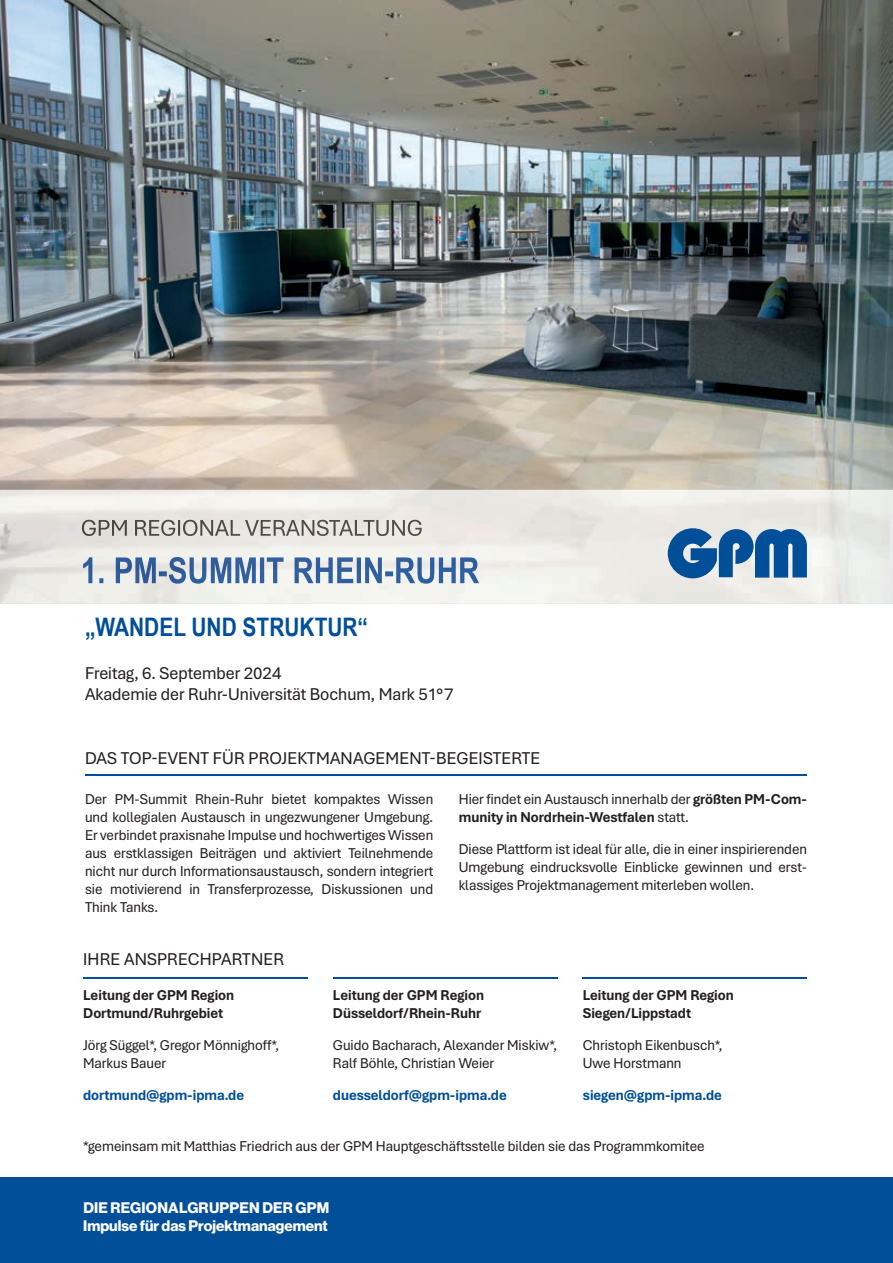
<style>
.page{position:relative;width:893px;height:1263px;background:#fff}
.page>*{position:absolute;margin:0;border:0;box-sizing:border-box;transform-origin:0 0}
.t1{font:700 25.5px "Arial Narrow";color:#014e99}
.t2{font:18px/21.6px "Aptos Display";color:#231f20}
.t3{font:15px/18px "Aptos Display";color:#231f20}
.t4{font:700 15px/18px "Aptos Display";color:#231f20}
.t5{font:700 15px "Aptos Display";color:#014e99}
.t6{font:15px/18px "N Haas Grotesk DS Pro 75 Bd";color:#fff}
.s1{font-weight:400}
</style>
<div class="page">
<div style="left:0;top:1178px;width:893px;height:85px;background:#014e99"></div>
<hr style="left:83px;top:977px;width:224px;height:1px;background:#014e99">
<hr style="left:333px;top:977px;width:224px;height:1px;background:#014e99">
<hr style="left:583px;top:977px;width:224px;height:1px;background:#014e99">
<hr style="left:85px;top:775px;width:722px;height:1px;background:#014e99">
<img style="left:0;top:0;width:893px;height:604px">
<img style="left:82px;top:520px;width:340px;height:16px">
<img style="left:83px;top:557px;width:396px;height:27px">
<svg style="left:668px;top:528px;width:139px;height:50px;background:#467cb0"></svg>
<h1 class="t1" style="left:85px;top:607px;width:285px">„WANDEL UND STRUKTUR“</h1>
<p class="t2" style="left:85px;top:661px;width:370px">Freitag, 6. September 2024<br>Akademie der Ruhr-Universität Bochum, Mark 51°7</p>
<p class="t2" style="left:85px;top:747px;width:457px">DAS TOP-EVENT FÜR PROJEKTMANAGEMENT-BEGEISTERTE</p>
<p class="t3" style="left:85px;top:789px;width:350px;text-align:justify">Der PM-Summit Rhein-Ruhr bietet kompaktes Wissen und kollegialen Austausch in ungezwungener Umgebung.<br>Er verbindet praxisnahe Impulse und hochwertiges Wissen aus erstklassigen Beiträgen und aktiviert Teilnehmende nicht nur durch Informationsaustausch, sondern integriert sie motivierend in Transferprozesse, Diskussionen und Think Tanks.</p>
<p class="t4" style="left:459px;top:789px;width:350px"><span class="s1">Hier findet ein Austausch innerhalb der</span> größten PM-Com&shy;munity in Nordrhein-Westfalen <span class="s1">statt.</span></p>
<p class="t3" style="left:459px;top:839px;width:350px;text-align:justify">Diese Plattform ist ideal für alle, die in einer inspirierenden Umgebung eindrucksvolle Einblicke gewinnen und erst&shy;klassiges Projektmanagement miterleben wollen.</p>
<p class="t2" style="left:83px;top:947px;width:202px">IHRE ANSPRECHPARTNER</p>
<p class="t4" style="left:83px;top:985px;width:153px">Leitung der GPM Region<br>Dortmund/Ruhrgebiet</p>
<p class="t3" style="left:83px;top:1035px;width:197px">Jörg Süggel*, Gregor Mönnighoff*,<br>Markus Bauer</p>
<p class="t5" style="left:83px;top:1085px;width:162px">dortmund@gpm-ipma.de</p>
<p class="t4" style="left:583px;top:985px;width:153px">Leitung der GPM Region<br>Siegen/Lippstadt</p>
<p class="t3" style="left:583px;top:1035px;width:141px">Christoph Eikenbusch*,<br>Uwe Horstmann</p>
<p class="t5" style="left:583px;top:1085px;width:141px">siegen@gpm-ipma.de</p>
<p class="t3" style="left:83px;top:1136px;width:623px">*gemeinsam mit Matthias Friedrich aus der GPM Hauptgeschäftsstelle bilden sie das Programmkomitee</p>
<p class="t4" style="left:333px;top:985px;width:153px">Leitung der GPM Region<br>Düsseldorf/Rhein-Ruhr</p>
<p class="t3" style="left:333px;top:1035px;width:226px">Guido Bacharach, Alexander Miskiw*,<br>Ralf Böhle, Christian Weier</p>
<p class="t5" style="left:333px;top:1085px;width:175px">duesseldorf@gpm-ipma.de</p>
<p class="t6" style="left:83px;top:1199px;width:248px">DIE REGIONALGRUPPEN DER GPM<br>Impulse für das Projektmanagement</p>
</div>
